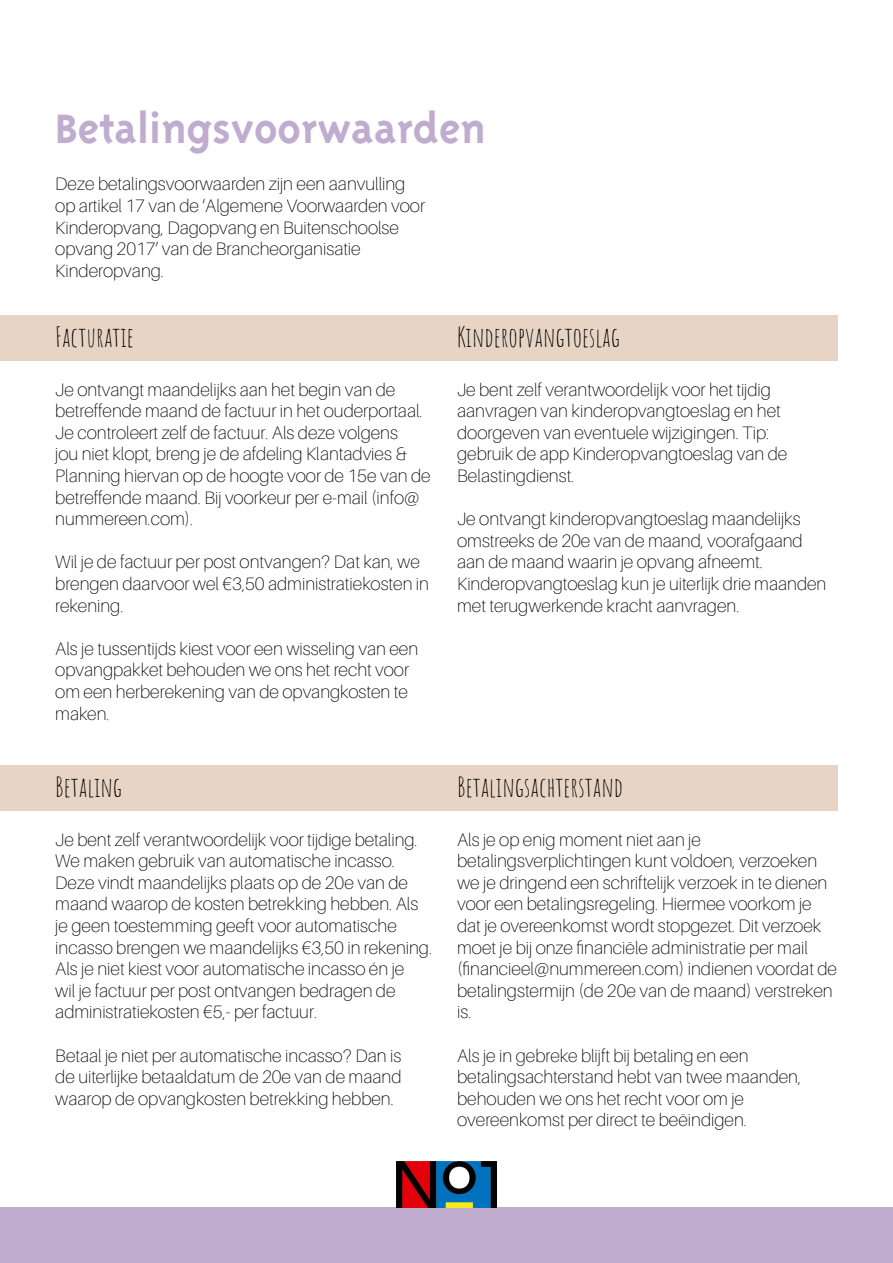
<style>
.page{position:relative;width:893px;height:1263px;background:#fff}
.page>*{position:absolute;margin:0;border:0;box-sizing:border-box;transform-origin:0 0}
.t1{font:47.25px "Triplex Bold Lining";color:#c0accf}
.t2{font:27px "Amatic SC";color:#000}
.t3{font:100 18px/21.6px "Aileron";color:#000}
</style>
<div class="page">
<div style="left:0;top:1208px;width:893px;height:55px;background:#c0accf"></div>
<img style="left:396px;top:1161px;width:101px;height:46px">
<div style="left:0;top:315px;width:436px;height:45px;background:#e7d4c4"></div>
<div style="left:402px;top:765px;width:436px;height:45px;background:#e7d4c4"></div>
<div style="left:0;top:765px;width:436px;height:45px;background:#e7d4c4"></div>
<div style="left:402px;top:315px;width:436px;height:45px;background:#e7d4c4"></div>
<h1 class="t1" style="left:55px;top:102px;width:432px">Betalingsvoorwaarden</h1>
<p class="t3" style="left:55px;top:173px;width:371px">Deze betalingsvoorwaarden zijn een aanvulling op artikel 17 van de ‘Algemene Voorwaarden voor Kinderopvang, Dagopvang en Buitenschoolse opvang 2017’ van de Brancheorganisatie Kinderopvang.</p>
<h2 class="t2" style="left:55px;top:317px;width:80px">Facturatie</h2>
<p class="t3" style="left:55px;top:379px;width:377px">Je ontvangt maandelijks aan het begin van de betreffende maand de factuur in het ouderportaal.<br>Je controleert zelf de factuur. Als deze volgens<br>jou niet klopt, breng je de afdeling Klantadvies &amp; Planning hiervan op de hoogte voor de 15e van de betreffende maand. Bij voorkeur per e-mail (info@ nummereen.com).</p>
<p class="t3" style="left:55px;top:551px;width:375px">Wil je de factuur per post ontvangen? Dat kan, we brengen daarvoor wel €3,50 administratiekosten in rekening.</p>
<p class="t3" style="left:55px;top:638px;width:364px">Als je tussentijds kiest voor een wisseling van een opvangpakket behouden we ons het recht voor om een herberekening van de opvangkosten te maken.</p>
<h2 class="t2" style="left:457px;top:317px;width:164px">Kinderopvangtoeslag</h2>
<p class="t3" style="left:457px;top:379px;width:332px">Je bent zelf verantwoordelijk voor het tijdig aanvragen van kinderopvangtoeslag en het doorgeven van eventuele wijzigingen. Tip: gebruik de app Kinderopvangtoeslag van de Belastingdienst.</p>
<p class="t3" style="left:457px;top:508px;width:371px">Je ontvangt kinderopvangtoeslag maandelijks omstreeks de 20e van de maand, voorafgaand aan de maand waarin je opvang afneemt.<br>Kinderopvangtoeslag kun je uiterlijk drie maanden met terugwerkende kracht aanvragen.</p>
<h2 class="t2" style="left:55px;top:767px;width:68px">Betaling</h2>
<h2 class="t2" style="left:457px;top:767px;width:168px">Betalingsachterstand</h2>
<p class="t3" style="left:55px;top:829px;width:378px">Je bent zelf verantwoordelijk voor tijdige betaling.<br>We maken gebruik van automatische incasso.<br>Deze vindt maandelijks plaats op de 20e van de maand waarop de kosten betrekking hebben. Als je geen toestemming geeft voor automatische incasso brengen we maandelijks €3,50 in rekening.<br>Als je niet kiest voor automatische incasso én je<br>wil je factuur per post ontvangen bedragen de administratiekosten €5,- per factuur.</p>
<p class="t3" style="left:55px;top:1045px;width:348px;text-align:justify">Betaal je niet per automatische incasso? Dan is de uiterlijke betaaldatum de 20e van de maand waarop de opvangkosten betrekking hebben.</p>
<p class="t3" style="left:457px;top:829px;width:381px">Als je op enig moment niet aan je betalingsverplichtingen kunt voldoen, verzoeken we je dringend een schriftelijk verzoek in te dienen voor een betalingsregeling. Hiermee voorkom je dat je overeenkomst wordt stopgezet. Dit verzoek moet je bij onze financiële administratie per mail (financieel@nummereen.com) indienen voordat de betalingstermijn (de 20e van de maand) verstreken is.</p>
<p class="t3" style="left:457px;top:1045px;width:345px">Als je in gebreke blijft bij betaling en een betalingsachterstand hebt van twee maanden, behouden we ons het recht voor om je overeenkomst per direct te beëindigen.</p>
</div>
